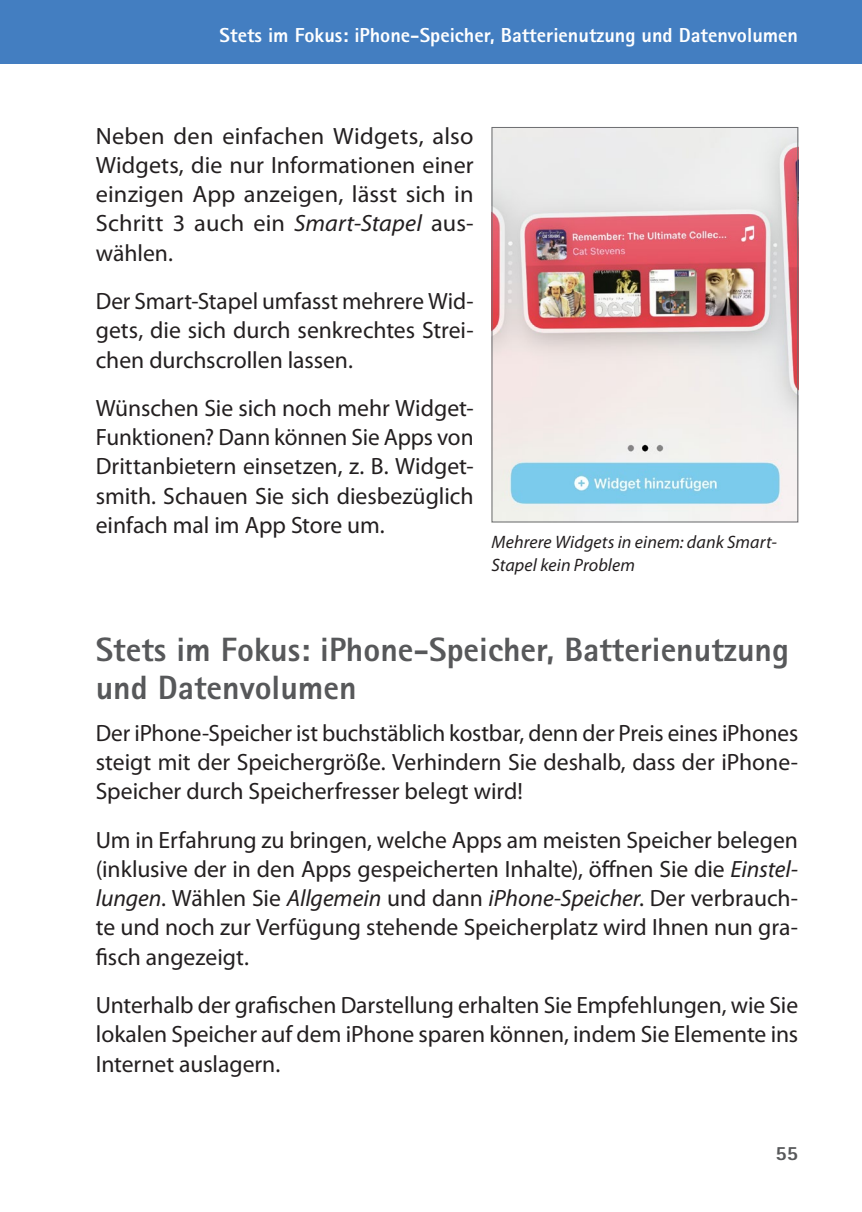
<style>
.page{position:relative;width:862px;height:1212px;background:#fff}
.page>*{position:absolute;margin:0;border:0;box-sizing:border-box;transform-origin:0 0}
.t1{font:800 33.75px/38.2px "Rotis Sans Serif Pro";color:#57585a}
.t2{font:23.62px/29.2px "Myriad Pro";color:#231f20;text-align:justify}
.t3{font:800 20.25px "Rotis Sans Serif Pro";color:#fff}
.t4{font:800 20.25px "Rotis Sans Serif Pro";color:#57585a}
.t5{font:italic 18px/22.5px "Myriad Pro";letter-spacing:.005em;color:#231f20}
.s1{font-style:italic}
</style>
<div class="page">
<div style="left:0;top:0;width:861px;height:64px;background:#437ec1"></div>
<img style="left:493px;top:129px;width:302px;height:391px">
<div style="left:491px;top:127px;width:306px;height:395px;border:1px solid #6c6d70"></div>
<p class="t3" style="left:219px;top:23px;width:579px">Stets im Fokus: iPhone-Speicher, Batterienutzung und Datenvolumen</p>
<p class="t2" style="left:96px;top:121px;width:379px">Neben den einfachen Widgets, also Widgets, die nur Informationen einer einzigen App anzeigen, lässt sich in Schritt 3 auch ein <span class="s1">Smart-Stapel</span> aus&shy;wählen.</p>
<p class="t2" style="left:96px;top:286px;width:379px">Der Smart-Stapel umfasst mehrere Wid&shy;gets, die sich durch senkrechtes Strei&shy;chen durchscrollen lassen.</p>
<p class="t2" style="left:96px;top:393px;width:379px">Wünschen Sie sich noch mehr Widget-Funktionen? Dann können Sie Apps von Drittanbietern einsetzen, z. B. Widget&shy;smith. Schauen Sie sich diesbezüglich einfach mal im App Store um.</p>
<p class="t5" style="left:491px;top:530px;width:286px">Mehrere Widgets in einem: dank Smart-<br>Stapel kein Problem</p>
<h1 class="t1" style="left:96px;top:629px;width:694px">Stets im Fokus: iPhone-Speicher, Batterienutzung und Datenvolumen</h1>
<p class="t2" style="left:96px;top:718px;width:703px">Der iPhone-Speicher ist buchstäblich kostbar, denn der Preis eines iPhones steigt mit der Speichergröße. Verhindern Sie deshalb, dass der iPhone-Speicher durch Speicherfresser belegt wird!</p>
<p class="t2" style="left:96px;top:825px;width:703px">Um in Erfahrung zu bringen, welche Apps am meisten Speicher belegen (inklusive der in den Apps gespeicherten Inhalte), öffnen Sie die <span class="s1">Einstel&shy;lungen</span>. Wählen Sie <span class="s1">Allgemein</span> und dann <span class="s1">iPhone-Speicher</span>. Der verbrauch&shy;te und noch zur Verfügung stehende Speicherplatz wird Ihnen nun gra&shy;fisch angezeigt.</p>
<p class="t2" style="left:96px;top:990px;width:703px">Unterhalb der grafischen Darstellung erhalten Sie Empfehlungen, wie Sie lokalen Speicher auf dem iPhone sparen können, indem Sie Elemente ins Internet auslagern.</p>
<p class="t4" style="left:775px;top:1141px;width:24px">55</p>
</div>
